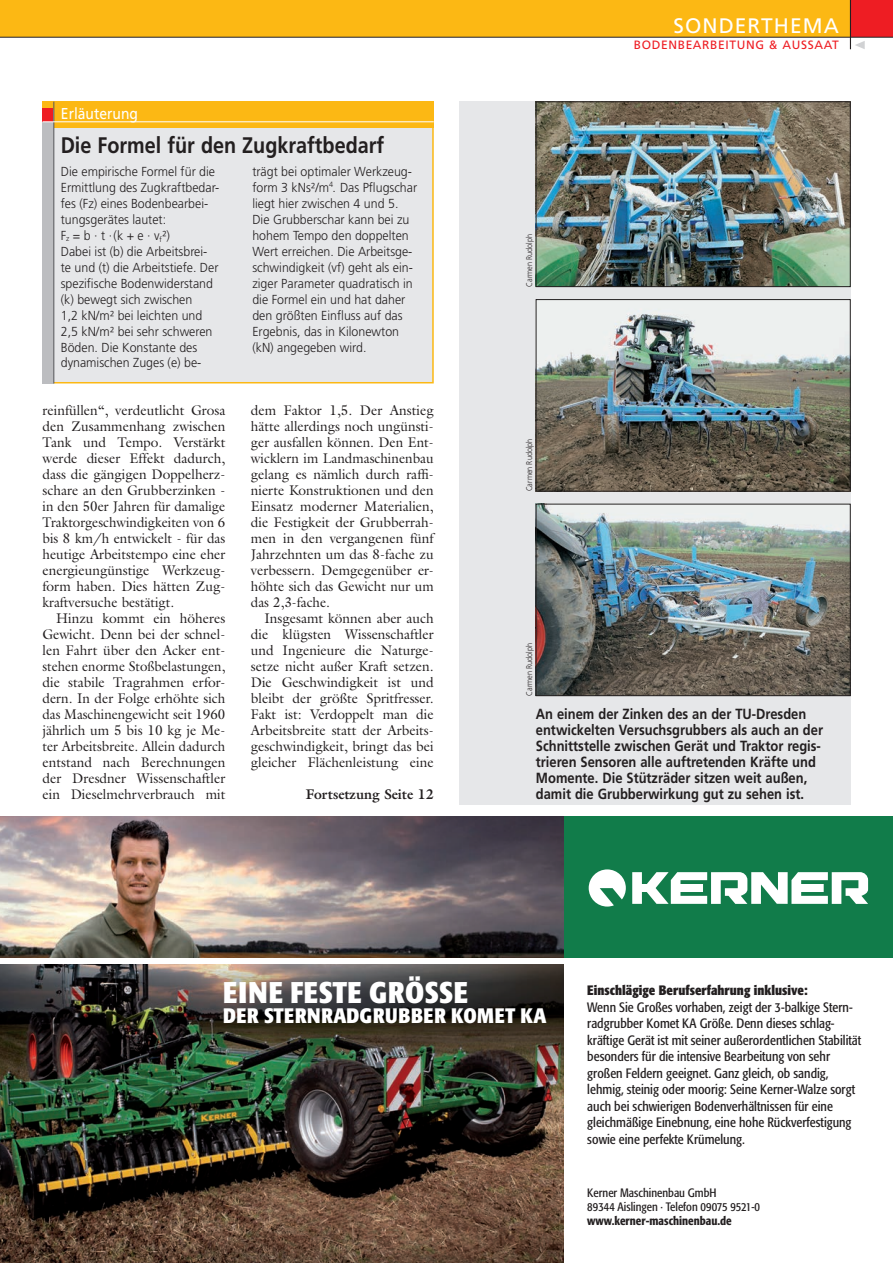
<style>
.page{position:relative;width:893px;height:1263px;background:#fff}
.page>*{position:absolute;margin:0;border:0;box-sizing:border-box;transform-origin:0 0}
.t1{font:700 condensed 29.7px "Formata";letter-spacing:.02em;color:#fff}
.t2{font:700 22.5px "Frutiger LT";color:#231f20;scale:.88 1}
.t3{font:21px "Frutiger LT";letter-spacing:.05em;color:#fff}
.t4{font:700 condensed 20.7px "Formata";letter-spacing:.02em;color:#fff}
.t5{font:15.75px "Frutiger LT";color:#fff;scale:.88 1}
.t6{font:700 14.7px/16px "Frutiger LT";color:#231f20;scale:.88 1}
.t7{font:14.1px/16px "Galliard LT";color:#231f20;text-align:justify}
.t8{font:700 14.1px "Galliard";color:#231f20;scale:.95 1}
.t9{font:condensed 13.5px/16.5px "Formata";color:#231f20}
.t10{font:700 condensed 13.5px "Formata";color:#231f20}
.t11{font:300 13.05px/16px "Frutiger LT";color:#231f20;scale:.95 1}
.t12{font:condensed 12.15px/14.2px "Formata";color:#231f20}
.t13{font:500 condensed 12.15px "Formata";color:#231f20}
.t14{font:12px "Frutiger LT";letter-spacing:.05em;color:#ee1d23}
.t15{font:300 8.25px "Frutiger LT";color:#231f20;scale:.88 1}
</style>
<div class="page">
<div style="left:459px;top:102px;width:391px;height:703px;background:#e6e7e9"></div>
<div style="left:0;top:0;width:893px;height:37px;background:#fcb814"></div>
<div style="left:850px;top:0;width:43px;height:37px;background:#ee1d23"></div>
<svg style="left:855px;top:41px;width:10px;height:8px"></svg>
<hr style="left:850px;top:0;width:1px;height:49px;background:#231f20">
<hr style="left:0;top:37px;width:893px;height:1px;background:#231f20">
<img style="left:538px;top:104px;width:310px;height:181px">
<div style="left:536px;top:102px;width:314px;height:185px;border:1px solid #231f20"></div>
<img style="left:536px;top:299px;width:315px;height:192px">
<img style="left:536px;top:504px;width:315px;height:192px">
<div style="left:43px;top:102px;width:390px;height:281px;background:#e6e7e9"></div>
<div style="left:43px;top:102px;width:391px;height:26px;background:#fcb814"></div>
<div style="left:43px;top:110px;width:11px;height:273px;background:#bcbdc0"></div>
<div style="left:43px;top:109px;width:10px;height:13px;background:#ee1d23"></div>
<hr style="left:53px;top:102px;width:1px;height:281px;background:#57585a">
<hr style="left:43px;top:121px;width:391px;height:1px;background:#fff">
<img style="left:0;top:816px;width:564px;height:141px">
<div style="left:564px;top:816px;width:329px;height:141px;background:#117c4a"></div>
<svg style="left:632px;top:872px;width:236px;height:32px"></svg>
<svg style="left:589px;top:869px;width:37px;height:37px"></svg>
<img style="left:0;top:964px;width:564px;height:299px">
<p class="t5" style="left:61px;top:105px;width:89px">Erläuterung</p>
<h2 class="t2" style="left:61px;top:132px;width:369px">Die Formel für den Zugkraftbedarf</h2>
<p class="t11" style="left:61px;top:163px;width:168px">Die empirische Formel für die<br>Ermittlung des Zugkraftbedar&shy;fes (Fz) eines Bodenbearbei&shy;tungsgerätes lautet:<br>F<sub>z</sub> = b · t ·(k + e · v<sub>f</sub>²)<br>Dabei ist (b) die Arbeitsbrei&shy;te und (t) die Arbeitstiefe. Der spezifische Bodenwiderstand (k) bewegt sich zwischen<br>1,2 kN/m² bei leichten und<br>2,5 kN/m² bei sehr schweren<br>Böden. Die Konstante des dynamischen Zuges (e) be-</p>
<p class="t11" style="left:252px;top:163px;width:175px">trägt bei optimaler Werkzeug&shy;form 3 kNs²/m<sup>4</sup>. Das Pflugschar liegt hier zwischen 4 und 5.<br>Die Grubberschar kann bei zu hohem Tempo den doppelten<br>Wert erreichen. Die Arbeitsge&shy;schwindigkeit (vf) geht als ein&shy;ziger Parameter quadratisch in die Formel ein und hat daher den größten Einfluss auf das<br>Ergebnis, das in Kilonewton (kN) angegeben wird.</p>
<p class="t7" style="left:43px;top:402px;width:184px">reinfüllen“, verdeutlicht Grosa den Zusammenhang zwischen Tank und Tempo. Verstärkt werde dieser Effekt dadurch, dass die gängigen Doppelherz&shy;schare an den Grubberzinken - in den 50er Jahren für damalige Traktorgeschwindigkeiten von 6 bis 8 km/h entwickelt - für das heutige Arbeitstempo eine eher energieungünstige Werkzeug&shy;form haben. Dies hätten Zug&shy;kraftversuche bestätigt.</p>
<p class="t7" style="left:43px;top:610px;width:184px;text-indent:14px">Hinzu kommt ein höheres Gewicht. Denn bei der schnel&shy;len Fahrt über den Acker ent&shy;stehen enorme Stoßbelastungen, die stabile Tragrahmen erfor&shy;dern. In der Folge erhöhte sich das Maschinengewicht seit 1960 jährlich um 5 bis 10 kg je Me&shy;ter Arbeitsbreite. Allein dadurch entstand nach Berechnungen der Dresdner Wissenschaftler ein Dieselmehrverbrauch mit</p>
<p class="t7" style="left:251px;top:402px;width:184px">dem Faktor 1,5. Der Anstieg hätte allerdings noch ungünsti&shy;ger ausfallen können. Den Ent&shy;wicklern im Landmaschinenbau gelang es nämlich durch raffi&shy;nierte Konstruktionen und den Einsatz moderner Materialien, die Festigkeit der Grubberrah&shy;men in den vergangenen fünf Jahrzehnten um das 8-fache zu verbessern. Demgegenüber er&shy;höhte sich das Gewicht nur um das 2,3-fache.</p>
<p class="t7" style="left:251px;top:610px;width:184px;text-indent:14px">Insgesamt können aber auch die klügsten Wissenschaftler und Ingenieure die Naturge&shy;setze nicht außer Kraft setzen.<br>Die Geschwindigkeit ist und bleibt der größte Spritfresser.<br>Fakt ist: Verdoppelt man die Arbeitsbreite statt der Arbeits&shy;geschwindigkeit, bringt das bei gleicher Flächenleistung eine</p>
<p class="t8" style="left:306px;top:785px;width:136px">Fortsetzung Seite 12</p>
<p class="t15" style="left:525px;top:287px;width:61px;rotate:-90deg">Carmen Rudolph</p>
<p class="t15" style="left:525px;top:491px;width:61px;rotate:-90deg">Carmen Rudolph</p>
<p class="t15" style="left:525px;top:696px;width:61px;rotate:-90deg">Carmen Rudolph</p>
<h3 class="t3" style="left:673px;top:14px;width:167px">SONDERTHEMA</h3>
<p class="t14" style="left:634px;top:38px;width:206px">BODENBEARBEITUNG &amp; AUSSAAT</p>
<p class="t6" style="left:536px;top:706px;width:328px">An einem der Zinken des an der TU-Dresden entwickelten Versuchsgrubbers als auch an der Schnittstelle zwischen Gerät und Traktor regis&shy;trieren Sensoren alle auftretenden Kräfte und Momente. Die Stützräder sitzen weit außen, damit die Grubberwirkung gut zu sehen ist.</p>
<h1 class="t1" style="left:223px;top:980px;width:247px">EINE FESTE GRÖSSE</h1>
<h3 class="t4" style="left:223px;top:1007px;width:325px">DER STERNRADGRUBBER KOMET KA</h3>
<p class="t10" style="left:587px;top:985px;width:222px">Einschlägige Berufserfahrung inklusive:</p>
<p class="t9" style="left:587px;top:1000px;width:275px">Wenn Sie Großes vorhaben, zeigt der 3-balkige Stern&shy;radgrubber Komet KA Größe. Denn dieses schlag&shy;kräftige Gerät ist mit seiner außerordentlichen Stabilität besonders für die intensive Bearbeitung von sehr großen Feldern geeignet. Ganz gleich, ob sandig, lehmig, steinig oder moorig: Seine Kerner-Walze sorgt auch bei schwierigen Bodenverhältnissen für eine gleichmäßige Einebnung, eine hohe Rückverfestigung sowie eine perfekte Krümelung.</p>
<p class="t12" style="left:587px;top:1186px;width:174px">Kerner Maschinenbau GmbH<br>89344 Aislingen · Telefon 09075 9521-0</p>
<p class="t13" style="left:587px;top:1215px;width:146px">www.kerner-maschinenbau.de</p>
</div>
